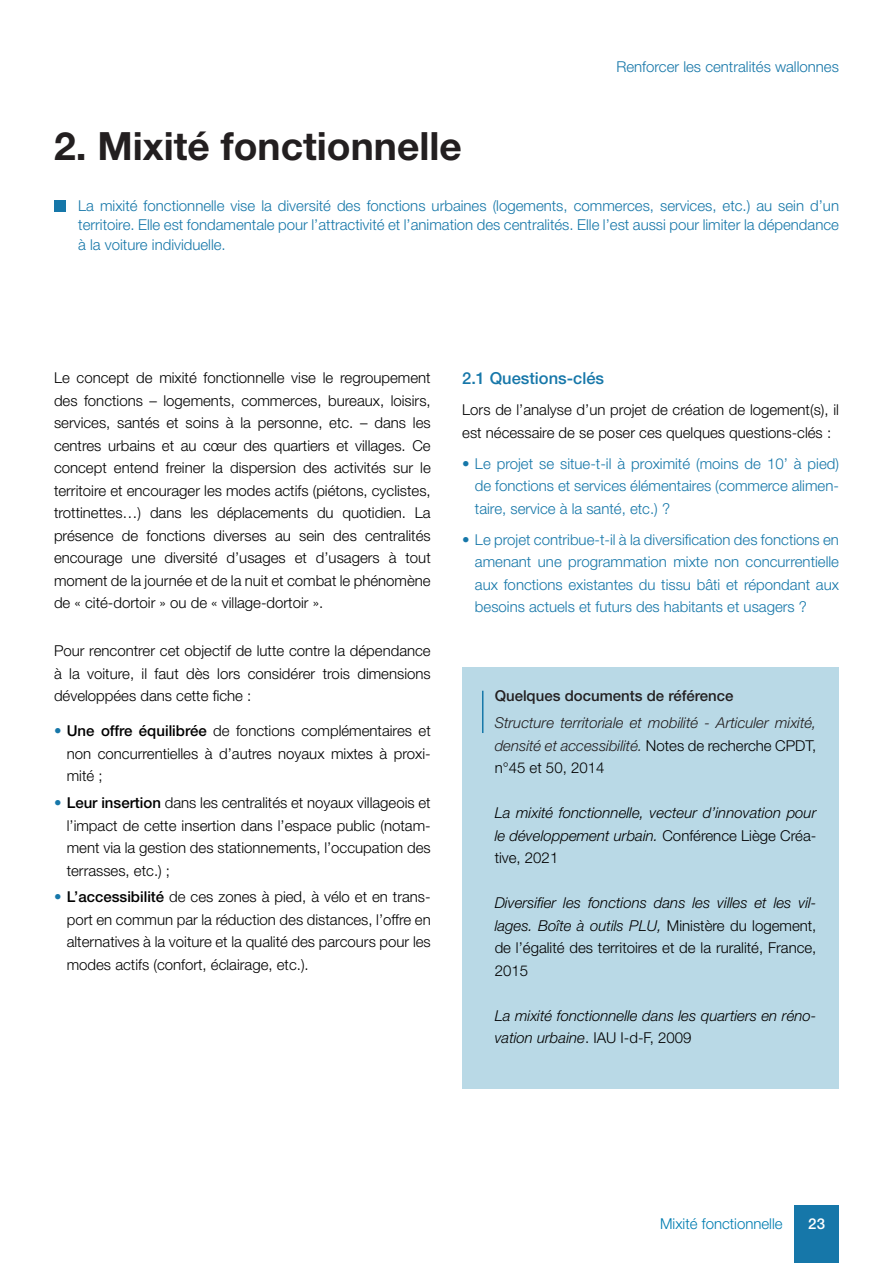
<style>
.page{position:relative;width:893px;height:1263px;background:#fff}
.page>*{position:absolute;margin:0;border:0;box-sizing:border-box;transform-origin:0 0}
.Titre_1{font:700 39px "Helvetica Neue LT Pro";color:#231f20}
.Texte{font:500 16.5px "Helvetica Neue LT Pro";color:#1677a9}
.Texte_de_base{font:300 15px/22.5px "Helvetica Neue LT Pro";color:#010101;text-align:justify}
.Texte_de_base-2{font:300 15px/22.5px "Helvetica Neue LT Pro";color:#1677a9;text-align:justify}
.Texte-2{font:300 15px/22.5px "Helvetica Neue LT Pro";color:#010101}
.Texte-3{font:italic 300 15px/22.5px "Helvetica Neue LT Pro";color:#010101;text-align:justify}
.Texte-4{font:italic 300 15px/22.5px "Helvetica Neue LT Pro";color:#231f20;text-align:justify}
.Titre_de_l_encadré{font:500 15px "Helvetica Neue LT Pro";color:#231f20}
.t1{font:300 15px "Helvetica Neue LT Pro";color:#007db1}
.t2{font:500 15px "Helvetica Neue LT Pro";color:#fff}
.s1{color:#1677a9}
.s2{font-weight:500}
.s3{font-style:normal;color:#010101}
.s4{font-style:normal}
.s5{font-style:italic}
</style>
<div class="page">
<div style="left:794px;top:1206px;width:45px;height:57px;background:#1677a9"></div>
<div style="left:54px;top:200px;width:12px;height:12px;background:#1677a9"></div>
<div style="left:462px;top:668px;width:377px;height:421px;background:#b9d9e6"></div>
<hr style="left:482px;top:691px;width:1px;height:42px;background:#1677a9">
<p class="Texte_de_base-2" style="left:616px;top:55px;width:224px">Renforcer les centralités wallonnes</p>
<p class="Titre_1" style="left:54px;top:122px;width:409px">2. Mixité fonctionnelle</p>
<p class="Texte_de_base-2" style="left:78px;top:195px;width:762px;line-height:19.5px">La mixité fonctionnelle vise la diversité des fonctions urbaines (logements, commerces, services, etc.) au sein d’un territoire. Elle est fondamentale pour l’attractivité et l’animation des centralités. Elle l’est aussi pour limiter la dépendance à la voiture individuelle.</p>
<p class="Texte_de_base" style="left:54px;top:366px;width:378px">Le concept de mixité fonctionnelle vise le regroupement des fonctions – logements, commerces, bureaux, loisirs, services, santés et soins à la personne, etc. – dans les centres urbains et au coeur des quartiers et villages. Ce concept entend freiner la dispersion des activités sur le territoire et encourager les modes actifs (piétons, cyclistes, trottinettes…) dans les déplacements du quotidien. La présence de fonctions diverses au sein des centralités encourage une diversité d’usages et d’usagers à tout moment de la journée et de la nuit et combat le phénomène de « cité-dortoir » ou de « village-dortoir ».</p>
<p class="Texte_de_base" style="left:54px;top:639px;width:378px">Pour rencontrer cet objectif de lutte contre la dépendance à la voiture, il faut dès lors considérer trois dimensions développées dans cette fiche :</p>
<p class="Texte_de_base" style="left:67px;top:719px;width:365px;text-indent:-13px"><span class="s1">•</span> <span class="s2">Une offre équilibrée</span> de fonctions complémentaires et non concurrentielles à d’autres noyaux mixtes à proxi&shy;mité ;</p>
<p class="Texte_de_base" style="left:67px;top:791px;width:365px;text-indent:-13px"><span class="s1">•</span> <span class="s2">Leur insertion</span> dans les centralités et noyaux villageois et l’impact de cette insertion dans l’espace public (notam&shy;ment via la gestion des stationnements, l’occupation des terrasses, etc.) ;</p>
<p class="Texte_de_base" style="left:67px;top:885px;width:366px;text-indent:-13px"><span class="s1">•</span> <span class="s2">L’accessibilité</span> de ces zones à pied, à vélo et en trans&shy;port en commun par la réduction des distances, l’offre en alternatives à la voiture et la qualité des parcours pour les modes actifs (confort, éclairage, etc.).</p>
<p class="Texte" style="left:462px;top:368px;width:143px">2.1 Questions-clés</p>
<p class="Texte-2" style="left:462px;top:398px;width:378px">Lors de l’analyse d’un projet de création de logement(s), il est nécessaire de se poser ces quelques questions-clés :</p>
<p class="Texte_de_base-2" style="left:475px;top:452px;width:366px;text-indent:-13px">• Le projet se situe-t-il à proximité (moins de 10’ à pied) de fonctions et services élémentaires (commerce alimen&shy;taire, service à la santé, etc.) ?</p>
<p class="Texte_de_base-2" style="left:475px;top:528px;width:366px;text-indent:-13px">• Le projet contribue-t-il à la diversification des fonctions en amenant une programmation mixte non concurrentielle aux fonctions existantes du tissu bâti et répondant aux besoins actuels et futurs des habitants et usagers ?</p>
<p class="Titre_de_l_encadré" style="left:495px;top:687px;width:240px">Quelques documents de référence</p>
<p class="Texte-4" style="left:495px;top:711px;width:323px">Structure territoriale et mobilité - Articuler mixité, densité et accessibilité. <span class="s3">Notes de recherche CPDT, n°45 et 50, 2014</span></p>
<p class="Texte-3" style="left:495px;top:801px;width:323px">La mixité fonctionnelle, vecteur d’innovation pour le développement urbain. <span class="s4">Conférence Liège Créa&shy;tive, 2021</span></p>
<p class="Texte-2" style="left:495px;top:891px;width:323px;text-align:justify"><span class="s5">Diversifier les fonctions dans les villes et les vil&shy;lages. Boîte à outils PLU,</span> Ministère du logement, de l’égalité des territoires et de la ruralité, France, 2015</p>
<p class="Texte-3" style="left:495px;top:1004px;width:323px">La mixité fonctionnelle dans les quartiers en réno&shy;vation urbaine<span class="s4">. IAU I-d-F, 2009</span></p>
<p class="t1" style="left:660px;top:1214px;width:124px">Mixité fonctionnelle</p>
<p class="t2" style="left:808px;top:1215px;width:18px">23</p>
</div>
